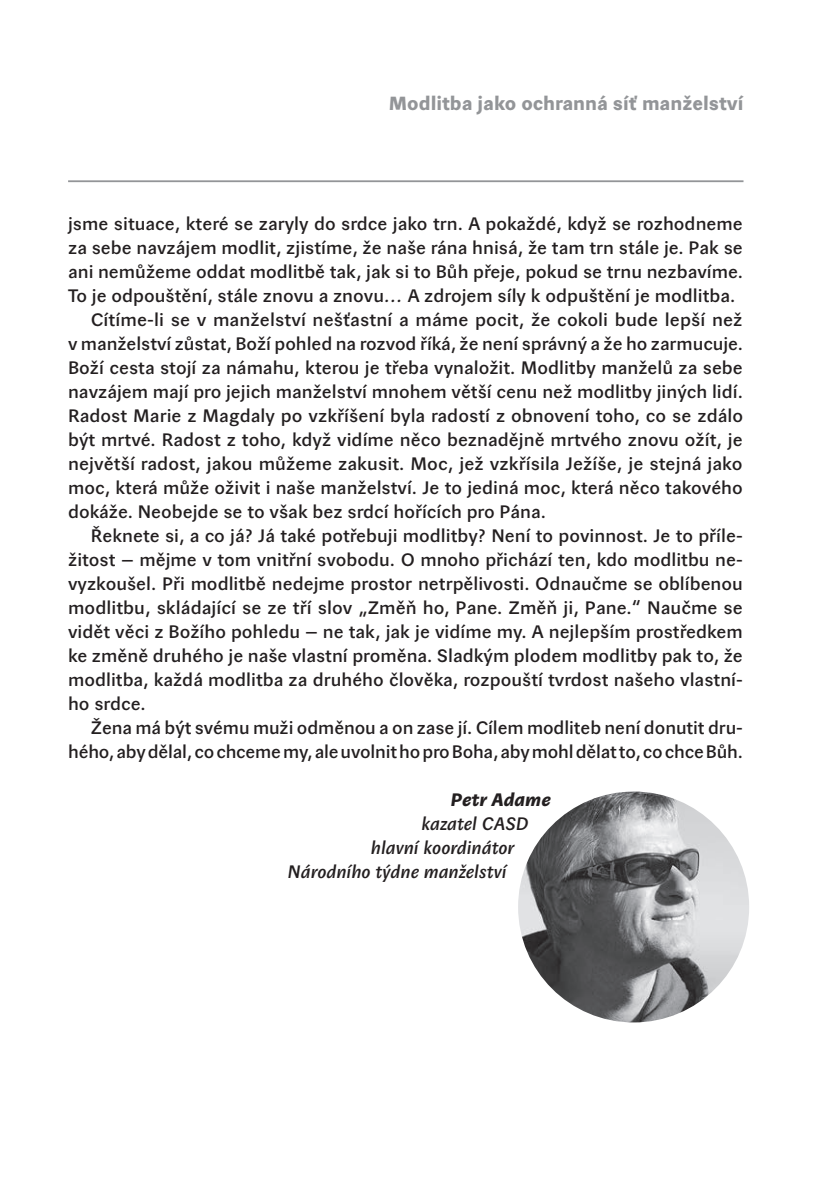
<style>
.page{position:relative;width:840px;height:1191px;background:#fff}
.page>*{position:absolute;margin:0;border:0;box-sizing:border-box;transform-origin:0 0}
.t1{font:900 19px "Josef Sans";color:#939598}
.t2{font:500 18px "Josef Sans";color:#231f20}
.t3{font:italic 500 18px "Josef Sans";color:#231f20}
.t4{font:italic 900 18px "Josef Sans";color:#231f20}
.s1{font-style:italic}
</style>
<div class="page">
<hr style="left:68px;top:180px;width:675px;height:2px;background:#939598">
<img style="left:518px;top:791px;width:230px;height:231px;border-radius:115px">
<p class="t1" style="left:388px;top:92px;width:356px">Modlitba jako ochranná síť manželství</p>
<p class="t2" style="left:68px;top:213px;width:675px">jsme situace, které se zaryly do srdce jako trn. A pokaždé, když se rozhodneme</p>
<p class="t2" style="left:68px;top:237px;width:676px">za sebe navzájem modlit, zjistíme, že naše rána hnisá, že tam trn stále je. Pak se</p>
<p class="t2" style="left:68px;top:261px;width:676px">ani nemůžeme oddat modlitbě tak, jak si to Bůh přeje, pokud se trnu nezbavíme.</p>
<p class="t2" style="left:68px;top:285px;width:668px">To je odpouštění, stále znovu a znovu<span class="s1">…</span> A zdrojem síly k odpuštění je modlitba.</p>
<p class="t2" style="left:91px;top:309px;width:653px">Cítíme-li se v manželství nešťastní a máme pocit, že cokoli bude lepší než</p>
<p class="t2" style="left:68px;top:333px;width:676px">v manželství zůstat, Boží pohled na rozvod říká, že není správný a že ho zarmucuje.</p>
<p class="t2" style="left:68px;top:357px;width:676px">Boží cesta stojí za námahu, kterou je třeba vynaložit. Modlitby manželů za sebe</p>
<p class="t2" style="left:68px;top:381px;width:676px">navzájem mají pro jejich manželství mnohem větší cenu než modlitby jiných lidí.</p>
<p class="t2" style="left:68px;top:405px;width:676px">Radost Marie z Magdaly po vzkříšení byla radostí z obnovení toho, co se zdálo</p>
<p class="t2" style="left:68px;top:429px;width:675px">být mrtvé. Radost z toho, když vidíme něco beznadějně mrtvého znovu ožít, je</p>
<p class="t2" style="left:68px;top:453px;width:675px">největší radost, jakou můžeme zakusit. Moc, jež vzkřísila Ježíše, je stejná jako</p>
<p class="t2" style="left:68px;top:477px;width:675px">moc, která může oživit i naše manželství. Je to jediná moc, která něco takového</p>
<p class="t2" style="left:68px;top:501px;width:479px">dokáže. Neobejde se to však bez srdcí hořících pro Pána.</p>
<p class="t2" style="left:91px;top:525px;width:653px">Řeknete si, a co já? Já také potřebuji modlitby? Není to povinnost. Je to příle-</p>
<p class="t2" style="left:68px;top:549px;width:675px">žitost – mějme v tom vnitřní svobodu. O mnoho přichází ten, kdo modlitbu ne-</p>
<p class="t2" style="left:68px;top:573px;width:676px">vyzkoušel. Při modlitbě nedejme prostor netrpělivosti. Odnaučme se oblíbenou</p>
<p class="t2" style="left:68px;top:597px;width:676px">modlitbu, skládající se ze tří slov „Změň ho, Pane. Změň ji, Pane.“ Naučme se</p>
<p class="t2" style="left:68px;top:621px;width:676px">vidět věci z Božího pohledu – ne tak, jak je vidíme my. A nejlepším prostředkem</p>
<p class="t2" style="left:68px;top:645px;width:676px">ke změně druhého je naše vlastní proměna. Sladkým plodem modlitby pak to, že</p>
<p class="t2" style="left:68px;top:669px;width:676px">modlitba, každá modlitba za druhého člověka, rozpouští tvrdost našeho vlastní-</p>
<p class="t2" style="left:68px;top:693px;width:79px">ho srdce.</p>
<p class="t2" style="left:91px;top:717px;width:653px">Žena má být svému muži odměnou a on zase jí. Cílem modliteb není donutit dru-</p>
<p class="t2" style="left:68px;top:741px;width:676px">hého, aby dělal, co chceme my, ale uvolnit ho pro Boha, aby mohl dělat to, co chce Bůh.</p>
<p class="t4" style="left:450px;top:789px;width:101px">Petr Adame</p>
<p class="t3" style="left:421px;top:813px;width:109px">kazatel CASD</p>
<p class="t3" style="left:370px;top:837px;width:145px">hlavní koordinátor</p>
<p class="t3" style="left:288px;top:861px;width:220px">Národního týdne manželství</p>
</div>
